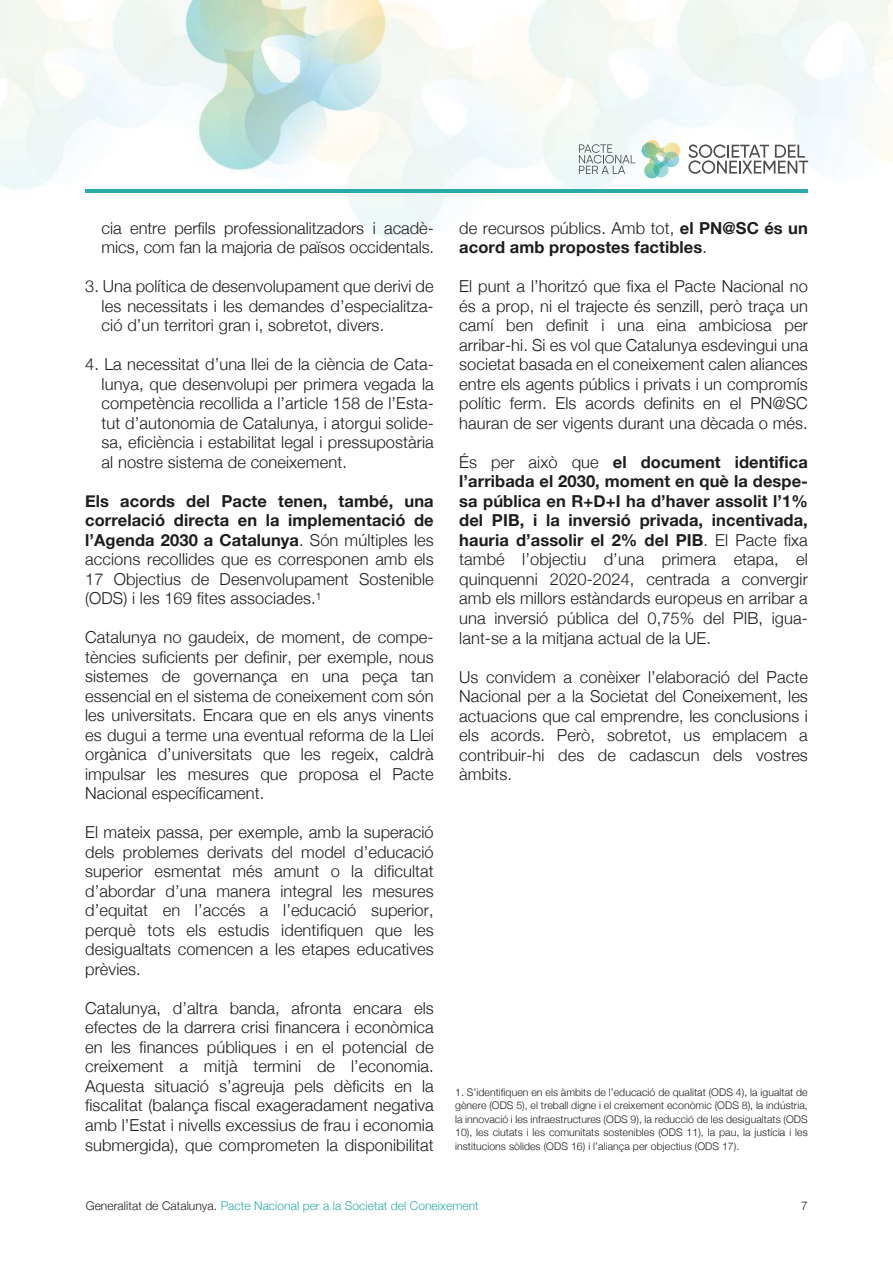
<style>
.page{position:relative;width:893px;height:1263px;background:#fff}
.page>*{position:absolute;margin:0;border:0;box-sizing:border-box;transform-origin:0 0}
.t1{font:300 16.5px/19.5px "Helvetica Neue";letter-spacing:.005em;color:#1d1d1b;text-align:justify}
.t2{font:700 16.5px/19.5px "Helvetica Neue";letter-spacing:.005em;color:#1d1d1b}
.t3{font:300 12px "Helvetica Neue";letter-spacing:.005em;color:#2baba7}
.t4{font:300 12px "Helvetica Neue";color:#1d1d1b}
.t5{font:300 10.5px/13.5px "Helvetica Neue";letter-spacing:.005em;color:#1d1d1b;text-align:justify}
.s1{font-weight:700}
.s2{font-weight:300}
.s3{color:#1d1d1b}
</style>
<div class="page">
<img style="left:0;top:0;width:892px;height:237px">
<hr style="left:85px;top:190px;width:722px;height:3px;background:#2baba7">
<svg style="left:579px;top:144px;width:56px;height:30px"></svg>
<svg style="left:688px;top:144px;width:120px;height:30px"></svg>
<svg style="left:642px;top:140px;width:38px;height:38px"></svg>
<p class="t1" style="left:102px;top:217px;width:334px">cia entre perfils professionalitzadors i acadè&shy;mics, com fan la majoria de països occidentals.</p>
<p class="t1" style="left:102px;top:276px;width:334px;text-indent:-16px">3. Una política de desenvolupament que derivi de les necessitats i les demandes d’especialitza&shy;ció d’un territori gran i, sobretot, divers.</p>
<p class="t1" style="left:102px;top:354px;width:334px;text-indent:-16px">4. La necessitat d’una llei de la ciència de Cata&shy;lunya, que desenvolupi per primera vegada la competència recollida a l’article 158 de l’Esta&shy;tut d’autonomia de Catalunya, i atorgui solide&shy;sa, eficiència i estabilitat legal i pressupostària al nostre sistema de coneixement.</p>
<p class="t1" style="left:85px;top:490px;width:350px"><span class="s1">Els acords del Pacte tenen, també, una correlació directa en la implementació de l’Agenda 2030 a Catalunya</span>. Són múltiples les accions recollides que es corresponen amb els 17 Objectius de Desenvolupament Sostenible (ODS) i les 169 fites associades.<sup>1</sup></p>
<p class="t1" style="left:85px;top:627px;width:350px">Catalunya no gaudeix, de moment, de compe&shy;tències suficients per definir, per exemple, nous sistemes de governança en una peça tan essencial en el sistema de coneixement com són les universitats. Encara que en els anys vinents es dugui a terme una eventual reforma de la Llei orgànica d’universitats que les regeix, caldrà impulsar les mesures que proposa el Pacte Nacional específicament.</p>
<p class="t1" style="left:85px;top:822px;width:350px">El mateix passa, per exemple, amb la superació dels problemes derivats del model d’educació superior esmentat més amunt o la dificultat d’abordar d’una manera integral les mesures d’equitat en l’accés a l’educació superior, perquè tots els estudis identifiquen que les desigualtats comencen a les etapes educatives prèvies.</p>
<p class="t1" style="left:85px;top:997px;width:350px">Catalunya, d’altra banda, afronta encara els efectes de la darrera crisi financera i econòmica en les finances públiques i en el potencial de creixement a mitjà termini de l’economia.<br>Aquesta situació s’agreuja pels dèficits en la fiscalitat (balança fiscal exageradament negativa amb l’Estat i nivells excessius de frau i economia submergida), que comprometen la disponibilitat</p>
<p class="t2" style="left:459px;top:219px;width:350px"><span class="s2">de recursos públics. Amb tot,</span> el PN@SC és un acord amb propostes factibles<span class="s2">.</span></p>
<p class="t1" style="left:459px;top:276px;width:350px">El punt a l’horitzó que fixa el Pacte Nacional no és a prop, ni el trajecte és senzill, però traça un camí ben definit i una eina ambiciosa per arribar-hi. Si es vol que Catalunya esdevingui una societat basada en el coneixement calen aliances entre els agents públics i privats i un compromís polític ferm. Els acords definits en el PN@SC hauran de ser vigents durant una dècada o més.</p>
<p class="t1" style="left:459px;top:451px;width:350px">És per això que <span class="s1">el document identifica l’arribada el 2030, moment en què la despe&shy;sa pública en R+D+I ha d’haver assolit l’1% del PIB, i la inversió privada, incentivada, hauria d’assolir el 2% del PIB</span>. El Pacte fixa també l’objectiu d’una primera etapa, el quinquenni 2020-2024, centrada a convergir amb els millors estàndards europeus en arribar a una inversió pública del 0,75% del PIB, igua&shy;lant-se a la mitjana actual de la UE.</p>
<p class="t1" style="left:459px;top:666px;width:350px">Us convidem a conèixer l’elaboració del Pacte Nacional per a la Societat del Coneixement, les actuacions que cal emprendre, les conclusions i els acords. Però, sobretot, us emplacem a contribuir-hi des de cadascun dels vostres àmbits.</p>
<p class="t5" style="left:455px;top:1085px;width:354px">1. S’identifiquen en els àmbits de l’educació de qualitat (ODS 4), la igualtat de gènere (ODS 5), el treball digne i el creixement econòmic (ODS 8), la indústria, la innovació i les infraestructures (ODS 9), la reducció de les desigualtats (ODS 10), les ciutats i les comunitats sostenibles (ODS 11), la pau, la justícia i les institucions sòlides (ODS 16) i l’aliança per objectius (ODS 17).</p>
<p class="t3" style="left:86px;top:1196px;width:394px"><span class="s3">Generalitat de Catalunya.</span> Pacte Nacional per a la Societat del Coneixement</p>
<p class="t4" style="left:801px;top:1196px;width:8px">7</p>
</div>
